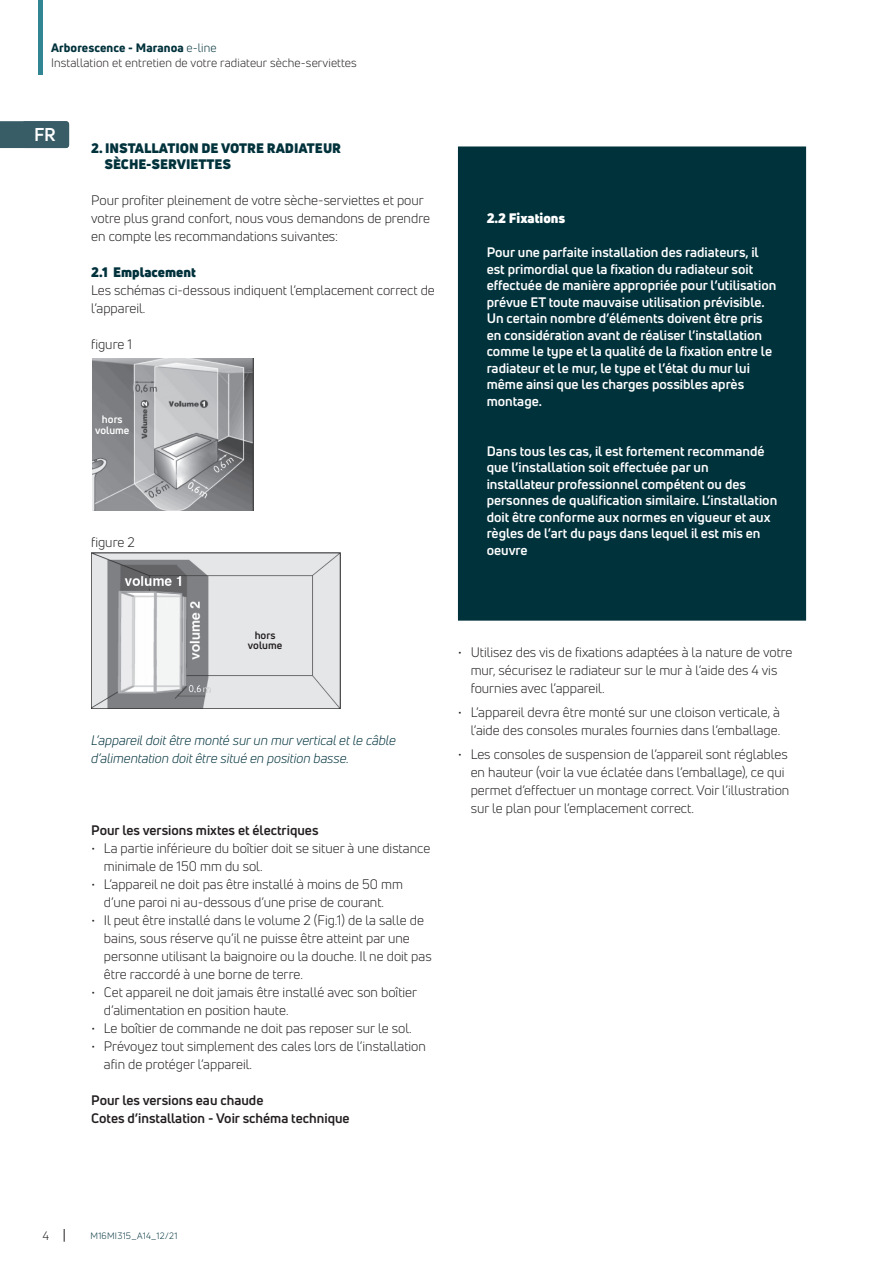
<style>
.page{position:relative;width:893px;height:1263px;background:#fff}
.page>*{position:absolute;margin:0;border:0;box-sizing:border-box;transform-origin:0 0}
.t1{font:700 18.15px "Uni Neue";color:#fff}
.t2{font:13.5px/18px "Uni Neue";color:#231f20}
.t3{font:700 13.5px/16.5px "Uni Neue";color:#fff}
.t4{font:700 13.5px/18px "Uni Neue";color:#231f20}
.t5{font:italic 13.5px/18px "Uni Neue";color:#00323c}
.t6{font:900 13.5px/16.2px "Uni Neue";color:#00323c}
.t7{font:900 13.5px "Uni Neue";color:#fff}
.t8{font:12px/15px "Uni Neue";letter-spacing:.01em;color:#231f20}
.t9{font:700 10.5px/10.5px "Uni Neue";color:#fff;text-align:center}
.t10{font:700 10.5px/10.5px "Uni Neue";color:#231f20;text-align:center}
.t11{font:9px "Uni Neue";letter-spacing:.03em;color:#00323c}
.s1{font-weight:800;color:#00323c}
.s2{color:#00323c}
</style>
<div class="page">
<svg style="left:64px;top:1229px;width:1px;height:13px"></svg>
<div style="left:38px;top:0;width:5px;height:74px;background:#328693"></div>
<img style="left:92px;top:358px;width:162px;height:153px">
<img style="left:91px;top:553px;width:249px;height:156px">
<div style="left:462px;top:150px;width:340px;height:467px;background:#00323c"></div>
<div style="left:458px;top:146px;width:348px;height:475px;border:8px solid #00323c"></div>
<svg style="left:0;top:121px;width:69px;height:27px"></svg>
<div style="left:22px;top:121px;width:47px;height:27px;background:#385d67;border-radius:3px"></div>
<p class="t8" style="left:51px;top:40px;width:307px"><span class="s1">Arborescence - Maranoa</span> <span class="s2">e-line<br></span>Installation et entretien de votre radiateur sèche-serviettes</p>
<h1 class="t1" style="left:34px;top:124px;width:23px">FR</h1>
<p class="t6" style="left:104px;top:139px;width:238px;text-indent:-13px">2. INSTALLATION DE VOTRE RADIATEUR<br>SÈCHE-SERVIETTES</p>
<p class="t2" style="left:91px;top:191px;width:340px">Pour profiter pleinement de votre sèche-serviettes et pour votre plus grand confort, nous vous demandons de prendre en compte les recommandations suivantes:</p>
<p class="t6" style="left:91px;top:264px;width:106px">2.1 Emplacement</p>
<p class="t2" style="left:91px;top:281px;width:345px">Les schémas ci-dessous indiquent l’emplacement correct de l’appareil.</p>
<p class="t2" style="left:91px;top:335px;width:42px">figure 1</p>
<p class="t9" style="left:95px;top:414px;width:36px">hors volume</p>
<p class="t2" style="left:91px;top:533px;width:45px">figure 2</p>
<p class="t7" style="left:487px;top:208px;width:80px">2.2 Fixations</p>
<p class="t3" style="left:487px;top:244px;width:291px">Pour une parfaite installation des radiateurs, il est primordial que la fixation du radiateur soit effectuée de manière appropriée pour l’utilisation prévue ET toute mauvaise utilisation prévisible.<br>Un certain nombre d’éléments doivent être pris en considération avant de réaliser l’installation comme le type et la qualité de la fixation entre le radiateur et le mur, le type et l’état du mur lui même ainsi que les charges possibles après montage.</p>
<p class="t3" style="left:487px;top:442px;width:292px">Dans tous les cas, il est fortement recommandé que l’installation soit effectuée par un installateur professionnel compétent ou des personnes de qualification similaire. L’installation doit être conforme aux normes en vigueur et aux règles de l’art du pays dans lequel il est mis en oeuvre</p>
<p class="t10" style="left:248px;top:629px;width:36px">hors volume</p>
<p class="t5" style="left:91px;top:731px;width:306px">L’appareil doit être monté sur un mur vertical et le câble d’alimentation doit être situé en position basse.</p>
<p class="t4" style="left:91px;top:821px;width:229px">Pour les versions mixtes et électriques</p>
<p class="t2" style="left:104px;top:839px;width:328px;text-indent:-13px">• La partie inférieure du boîtier doit se situer à une distance minimale de 150 mm du sol.</p>
<p class="t2" style="left:91px;top:875px;width:313px;text-align:center">• L’appareil ne doit pas être installé à moins de 50 mm d’une paroi ni au-dessous d’une prise de courant.</p>
<p class="t2" style="left:104px;top:911px;width:329px;text-indent:-13px">• Il peut être installé dans le volume 2 (Fig.1) de la salle de bains, sous réserve qu’il ne puisse être atteint par une personne utilisant la baignoire ou la douche. Il ne doit pas être raccordé à une borne de terre.</p>
<p class="t2" style="left:104px;top:983px;width:315px;text-indent:-13px">• Cet appareil ne doit jamais être installé avec son boîtier d’alimentation en position haute.</p>
<p class="t2" style="left:91px;top:1019px;width:322px">• Le boîtier de commande ne doit pas reposer sur le sol.</p>
<p class="t2" style="left:104px;top:1037px;width:324px;text-indent:-13px">• Prévoyez tout simplement des cales lors de l’installation afin de protéger l’appareil.</p>
<p class="t4" style="left:91px;top:1091px;width:260px">Pour les versions eau chaude<br>Cotes d’installation - Voir schéma technique</p>
<p class="t2" style="left:471px;top:643px;width:323px;text-indent:-13px">• Utilisez des vis de fixations adaptées à la nature de votre mur, sécurisez le radiateur sur le mur à l’aide des 4 vis fournies avec l’appareil.</p>
<p class="t2" style="left:458px;top:703px;width:324px;text-align:right">• L’appareil devra être monté sur une cloison verticale, à l’aide des consoles murales fournies dans l’emballage.</p>
<p class="t2" style="left:471px;top:745px;width:320px;text-indent:-13px">• Les consoles de suspension de l’appareil sont réglables en hauteur (voir la vue éclatée dans l’emballage), ce qui permet d’effectuer un montage correct. Voir l’illustration sur le plan pour l’emplacement correct.</p>
<p class="t8" style="left:43px;top:1228px;width:8px">4</p>
<p class="t11" style="left:90px;top:1230px;width:89px">M16MI315_A14_12/21</p>
</div>
